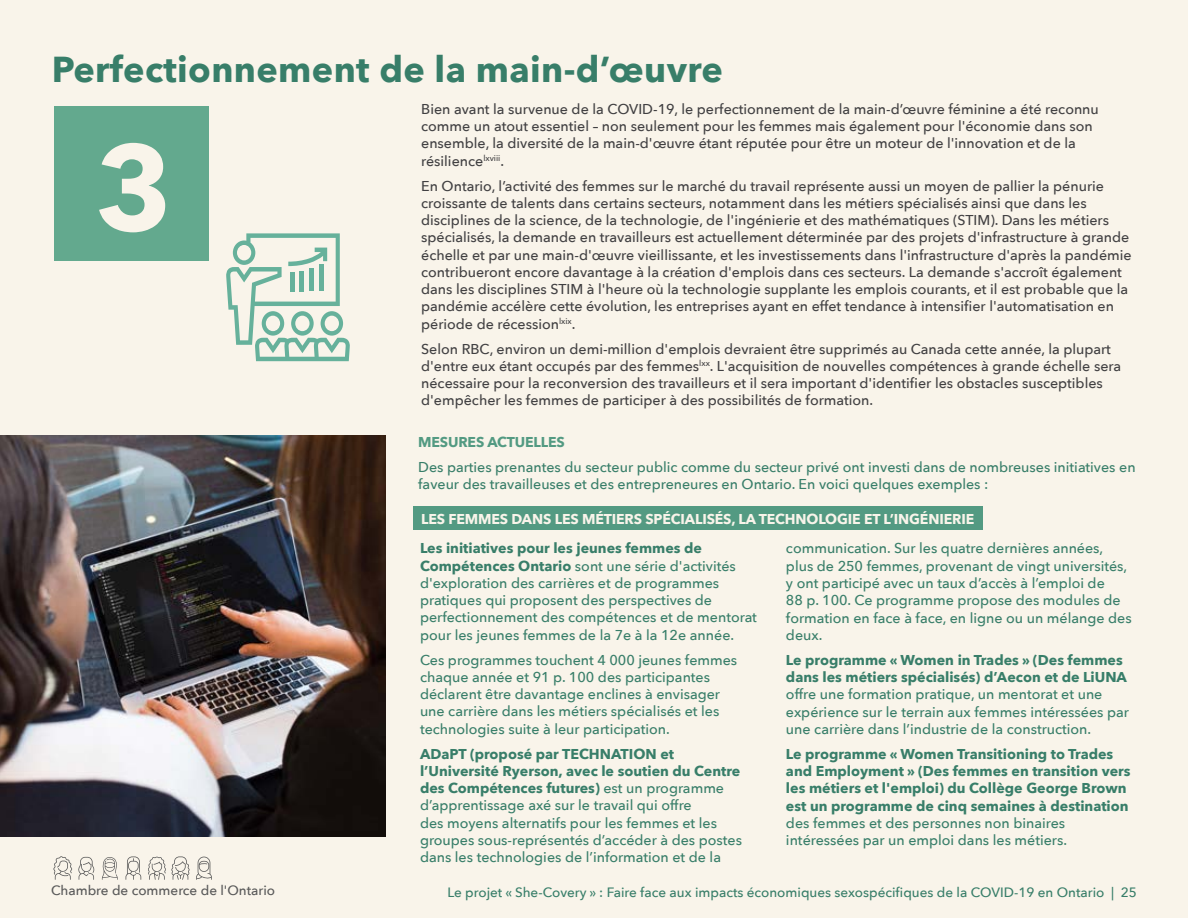
<style>
.page{position:relative;width:1188px;height:918px;background:#f9f4ea}
.page>*{position:absolute;margin:0;border:0;box-sizing:border-box;transform-origin:0 0}
.t1{font:700 120px "Avenir Next";color:#f9f4ea}
.t2{font:700 36px "Avenir Next";letter-spacing:.01em;color:#387e69}
.t3{font:500 14.25px/17.2px "Avenir Next";color:#414042}
.t4{font:500 14.25px/17.2px "Avenir Next";color:#387e69}
.t5{font:700 14.25px/17.2px "Avenir Next";color:#387e69}
.t6{font:700 14.25px "Avenir Next";letter-spacing:-.01em;color:#f9f4ea}
.t7{font:700 14.25px "Avenir Next";letter-spacing:-.01em;color:#539a82}
.t8{font:500 13.5px "Avenir Next";color:#387e69}
.t9{font:500 13.5px "Avenir Next";color:#595959}
.s1{font-weight:700}
</style>
<div class="page">
<svg style="left:78px;top:857px;width:17px;height:23px"></svg>
<svg style="left:102px;top:857px;width:16px;height:23px"></svg>
<svg style="left:53px;top:856px;width:19px;height:24px"></svg>
<svg style="left:148px;top:856px;width:42px;height:24px"></svg>
<svg style="left:126px;top:856px;width:15px;height:24px"></svg>
<svg style="left:196px;top:857px;width:16px;height:23px"></svg>
<div style="left:54px;top:106px;width:155px;height:155px;background:#63a98e"></div>
<div style="left:414px;top:506px;width:569px;height:24px;background:#539a82"></div>
<img style="left:0;top:435px;width:385px;height:402px">
<svg style="left:226px;top:233px;width:124px;height:128px"></svg>
<hr style="left:290px;top:272px;width:4px;height:19px;background:#66b19b">
<hr style="left:300px;top:271px;width:4px;height:20px;background:#66b19b">
<h2 class="t2" style="left:52px;top:38px;width:673px">Perfectionnement de la main-d’œuvre</h2>
<h1 class="t1" style="left:95px;top:84px;width:79px">3</h1>
<p class="t3" style="left:421px;top:100px;width:679px">Bien avant la survenue de la COVID-19, le perfectionnement de la main-d’œuvre féminine a été reconnu comme un atout essentiel – non seulement pour les femmes mais également pour l'économie dans son ensemble, la diversité de la main-d'œuvre étant réputée pour être un moteur de l'innovation et de la résilience<sup>lxviii</sup>.</p>
<p class="t3" style="left:421px;top:177px;width:712px">En Ontario, l’activité des femmes sur le marché du travail représente aussi un moyen de pallier la pénurie croissante de talents dans certains secteurs, notamment dans les métiers spécialisés ainsi que dans les disciplines de la science, de la technologie, de l'ingénierie et des mathématiques (STIM). Dans les métiers spécialisés, la demande en travailleurs est actuellement déterminée par des projets d'infrastructure à grande échelle et par une main-d'œuvre vieillissante, et les investissements dans l'infrastructure d'après la pandémie contribueront encore davantage à la création d'emplois dans ces secteurs. La demande s'accroît également dans les disciplines STIM à l'heure où la technologie supplante les emplois courants, et il est probable que la pandémie accélère cette évolution, les entreprises ayant en effet tendance à intensifier l'automatisation en période de récession<sup>lxix</sup>.</p>
<p class="t3" style="left:421px;top:340px;width:702px">Selon RBC, environ un demi-million d'emplois devraient être supprimés au Canada cette année, la plupart d'entre eux étant occupés par des femmes<sup>lxx</sup>. L'acquisition de nouvelles compétences à grande échelle sera nécessaire pour la reconversion des travailleurs et il sera important d'identifier les obstacles susceptibles d'empêcher les femmes de participer à des possibilités de formation.</p>
<p class="t7" style="left:418px;top:429px;width:148px">MESURES ACTUELLES</p>
<p class="t4" style="left:418px;top:458px;width:719px">Des parties prenantes du secteur public comme du secteur privé ont investi dans de nombreuses initiatives en faveur des travailleuses et des entrepreneures en Ontario. En voici quelques exemples :</p>
<p class="t6" style="left:421px;top:506px;width:555px">LES FEMMES DANS LES MÉTIERS SPÉCIALISÉS, LA TECHNOLOGIE ET L’INGÉNIERIE</p>
<p class="t4" style="left:420px;top:539px;width:338px"><span class="s1">Les initiatives pour les jeunes femmes de Compétences Ontario</span> sont une série d'activités d'exploration des carrières et de programmes pratiques qui proposent des perspectives de perfectionnement des compétences et de mentorat pour les jeunes femmes de la 7e à la 12e année.</p>
<p class="t4" style="left:420px;top:651px;width:319px">Ces programmes touchent 4 000 jeunes femmes chaque année et 91 p. 100 des participantes déclarent être davantage enclines à envisager une carrière dans les métiers spécialisés et les technologies suite à leur participation.</p>
<p class="t4" style="left:420px;top:745px;width:324px"><span class="s1">ADaPT (proposé par TECHNATION et l’Université Ryerson, avec le soutien du Centre des Compétences futures)</span> est un programme d’apprentissage axé sur le travail qui offre<br>des moyens alternatifs pour les femmes et les groupes sous-représentés d’accéder à des postes dans les technologies de l’information et de la</p>
<p class="t4" style="left:786px;top:539px;width:347px">communication. Sur les quatre dernières années, plus de 250 femmes, provenant de vingt universités, y ont participé avec un taux d’accès à l’emploi de<br>88 p. 100. Ce programme propose des modules de formation en face à face, en ligne ou un mélange des deux.</p>
<p class="t5" style="left:786px;top:651px;width:343px">Le programme « Women in Trades » (Des femmes dans les métiers spécialisés) d’Aecon et de LiUNA</p>
<p class="t4" style="left:786px;top:685px;width:345px">offre une formation pratique, un mentorat et une expérience sur le terrain aux femmes intéressées par une carrière dans l’industrie de la construction.</p>
<p class="t5" style="left:786px;top:745px;width:346px">Le programme « Women Transitioning to Trades and Employment » (Des femmes en transition vers les métiers et l'emploi) du Collège George Brown est un programme de cinq semaines à destination</p>
<p class="t4" style="left:786px;top:814px;width:283px">des femmes et des personnes non binaires intéressées par un emploi dans les métiers.</p>
<p class="t9" style="left:51px;top:879px;width:226px">Chambre de commerce de l'Ontario</p>
<p class="t8" style="left:448px;top:881px;width:691px">Le projet « She-Covery » : Faire face aux impacts économiques sexospécifiques de la COVID-19 en Ontario | 25</p>
</div>
